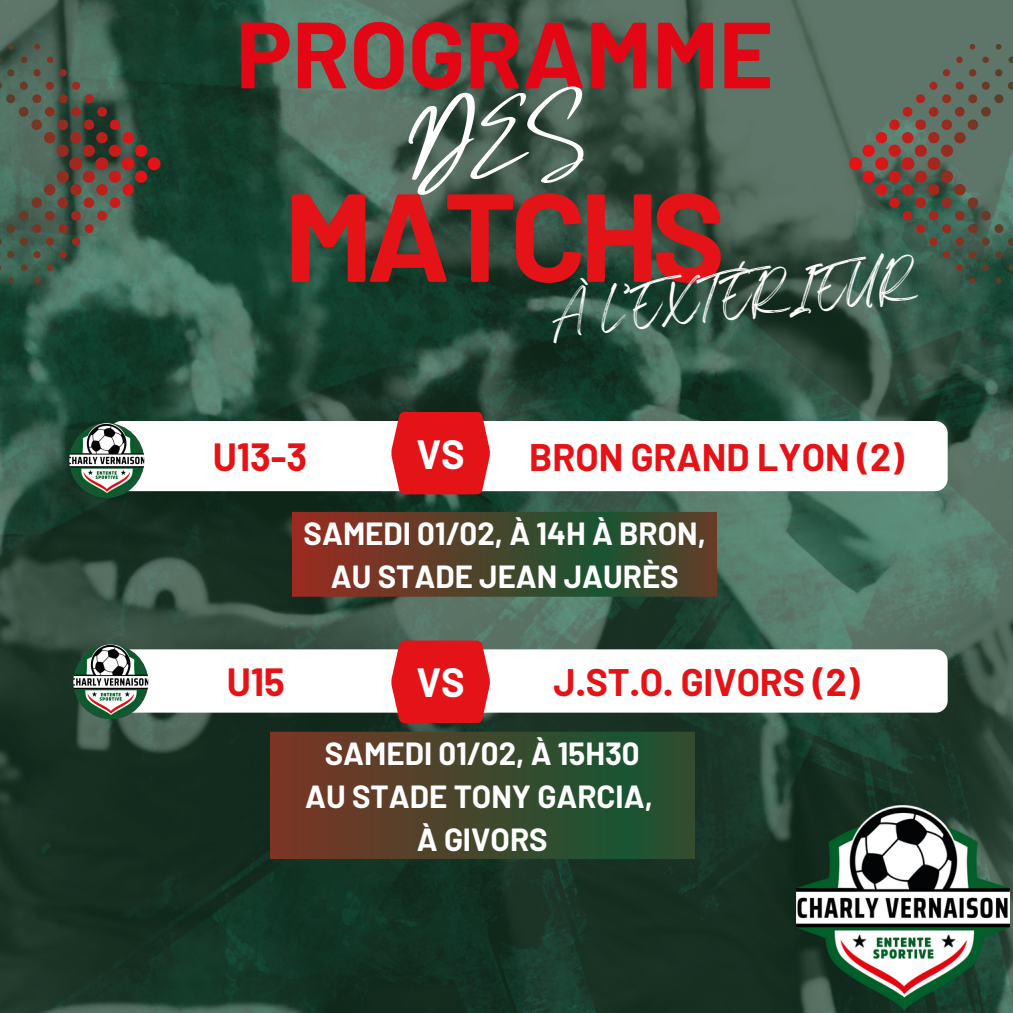
<style>
.page{position:relative;width:1013px;height:1013px;background:#fff}
.page>*{position:absolute;margin:0;border:0;box-sizing:border-box;transform-origin:0 0}
.t1{font:700 125px "Barlow";letter-spacing:-.055em;color:#e31317}
.t2{font:700 93.75px "Barlow";color:#e30614}
.t3{font:700 39.88px "Barlow";color:#fff}
.t4{font:700 38.38px "Barlow";color:#e31317}
.t5{font:700 37.5px "Barlow";color:#e31317}
.t6{font:37.5px "Breathing";color:#fff}
.t7{font:700 31.25px/43.1px "Barlow";color:#fff;text-align:center}
</style>
<div class="page">
<img style="left:0;top:0;width:1012px;height:1012px">
<svg style="left:0;top:44px;width:160px;height:239px;background:#4b594b"></svg>
<svg style="left:849px;top:44px;width:163px;height:239px;background:#596456"></svg>
<div style="left:116px;top:649px;width:324px;height:63px;background:#fff;border-radius:12px"></div>
<div style="left:440px;top:649px;width:507px;height:63px;background:#fff;border-radius:12px"></div>
<svg style="left:391px;top:640px;width:99px;height:83px;background:#dc2124"></svg>
<img style="left:73px;top:644px;width:75px;height:75px;border-radius:50%">
<svg style="left:293px;top:512px;width:424px;height:84px;background:#53412a"></svg>
<svg style="left:270px;top:731px;width:424px;height:128px;background:#45462b"></svg>
<div style="left:110px;top:421px;width:323px;height:70px;background:#fff;border-radius:12px"></div>
<div style="left:414px;top:421px;width:533px;height:70px;background:#fff;border-radius:12px"></div>
<img style="left:69px;top:423px;width:75px;height:75px;border-radius:50%">
<svg style="left:391px;top:411px;width:99px;height:83px;background:#dd2326"></svg>
<img style="left:796px;top:805px;width:213px;height:205px">
<svg style="left:404px;top:84px;width:187px;height:112px;background:#40594c"></svg>
<p class="t2" style="left:236px;top:-5px;width:539px">PROGRAMME</p>
<h4 class="t1" style="left:284px;top:157px;width:443px">MATCHS</h4>
<p class="t6" style="left:550px;top:303px;width:366px;rotate:-6deg">À L’EXTÉRIEUR</p>
<p class="t4" style="left:213px;top:432px;width:96px">U13-3</p>
<h4 class="t3" style="left:416px;top:429px;width:50px">VS</h4>
<h4 class="t5" style="left:529px;top:433px;width:376px">BRON GRAND LYON (2)</h4>
<h2 class="t7" style="left:303px;top:511px;width:404px">SAMEDI 01/02, À 14H À BRON,<br>AU STADE JEAN JAURÈS</h2>
<p class="t4" style="left:227px;top:657px;width:59px">U15</p>
<h4 class="t3" style="left:416px;top:657px;width:50px">VS</h4>
<h5 class="t5" style="left:553px;top:658px;width:307px">J.ST.O. GIVORS (2)</h5>
<p class="t7" style="left:325px;top:730px;width:316px">SAMEDI 01/02, À 15H30</p>
<h3 class="t7" style="left:305px;top:773px;width:349px">AU STADE TONY GARCIA,</h3>
<h1 class="t7" style="left:417px;top:816px;width:132px">À GIVORS</h1>
</div>
